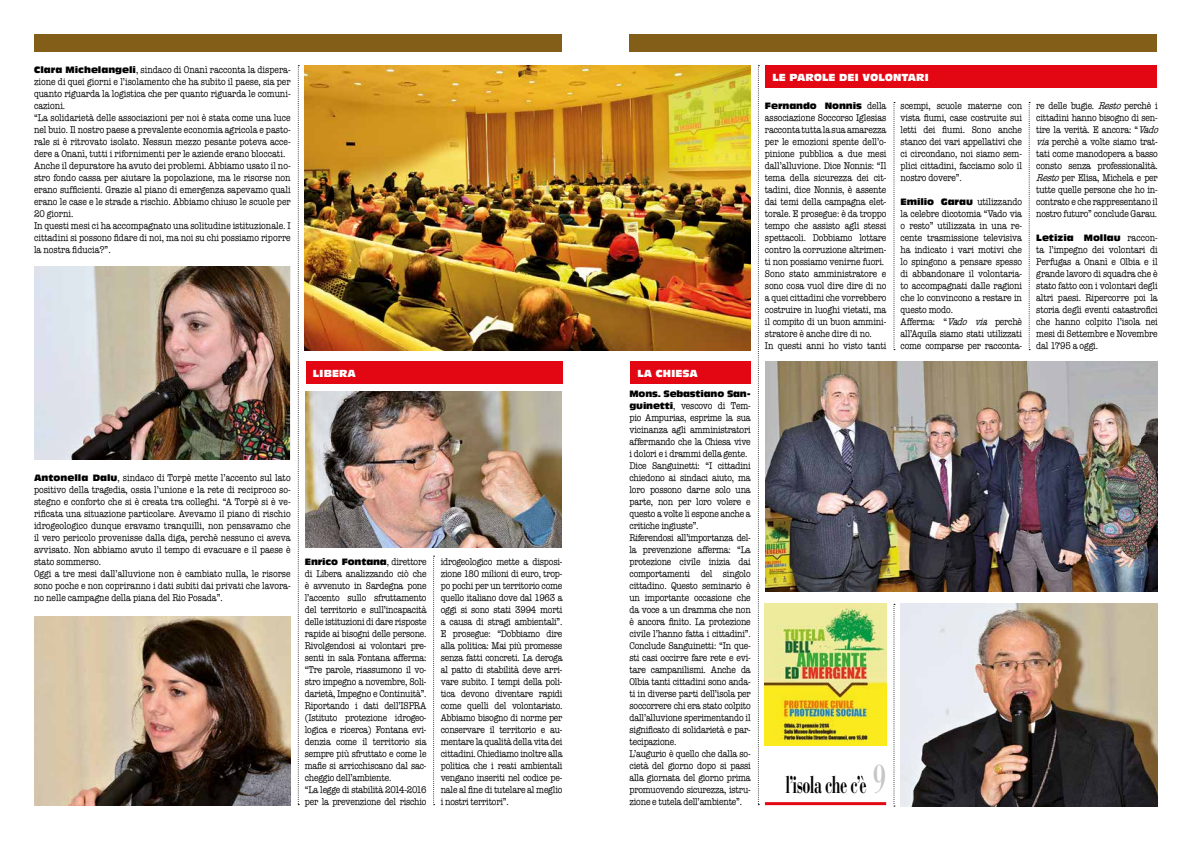
<style>
.page{position:relative;width:1191px;height:842px;background:#fff}
.page>*{position:absolute;margin:0;border:0;box-sizing:border-box;transform-origin:0 0}
.t1{font:700 24px "Bauer Bodoni";letter-spacing:-.045em;color:#000;scale:.6 1}
.t2{font:10px/12px "American Typewriter";letter-spacing:-.01em;color:#000;scale:.85 1}
.t3{font:10px "Antique Olive Compact";color:#fff}
.t4{font:9px "Antique Olive Compact";letter-spacing:-.01em;color:#000}
.s1{font-family:"Antique Olive Compact";font-size:9px}
.s2{font-family:"American Typewriter";font-size:10px}
.s3{font-style:italic}
.s4{font-size:40px;color:#c6c6c6}
</style>
<div class="page">
<div style="left:629px;top:34px;width:528px;height:17px;background:#825e18"></div>
<svg style="left:758px;top:65px;width:1px;height:740px"></svg>
<svg style="left:893px;top:102px;width:2px;height:248px"></svg>
<svg style="left:893px;top:604px;width:2px;height:202px"></svg>
<svg style="left:1028px;top:102px;width:2px;height:248px"></svg>
<hr style="left:765px;top:802px;width:121px;height:3px;background:#e30613">
<div style="left:34px;top:34px;width:527px;height:17px;background:#825e18"></div>
<svg style="left:298px;top:65px;width:1px;height:740px"></svg>
<svg style="left:433px;top:556px;width:1px;height:249px"></svg>
<img style="left:305px;top:65px;width:445px;height:285px">
<div style="left:306px;top:361px;width:256px;height:23px;background:#e30613"></div>
<div style="left:630px;top:361px;width:120px;height:23px;background:#e30613"></div>
<div style="left:765px;top:65px;width:392px;height:23px;background:#e30613"></div>
<img style="left:34px;top:266px;width:255px;height:193px">
<img style="left:34px;top:617px;width:257px;height:188px">
<img style="left:306px;top:391px;width:255px;height:156px">
<img style="left:765px;top:361px;width:392px;height:231px">
<img style="left:900px;top:604px;width:257px;height:202px">
<img style="left:765px;top:604px;width:121px;height:142px">
<p class="t2" style="left:34px;top:64px;width:303px"><span class="s1">Clara Michelangeli</span>, sindaco di Onanì racconta la dispera&shy;zione di quei giorni e l’isolamento che ha subito il paese, sia per quanto riguarda la logistica che per quanto riguarda le comuni&shy;cazioni.<br>“La solidarietà delle associazioni per noi è stata come una luce nel buio. Il nostro paese a prevalente economia agricola e pasto&shy;rale si è ritrovato isolato. Nessun mezzo pesante poteva acce&shy;dere a Onanì, tutti i rifornimenti per le aziende erano bloccati.<br>Anche il depuratore ha avuto dei problemi. Abbiamo usato il no&shy;stro fondo cassa per aiutare la popolazione, ma le risorse non erano sufficienti. Grazie al piano di emergenza sapevamo quali erano le case e le strade a rischio. Abbiamo chiuso le scuole per 20 giorni.<br>In questi mesi ci ha accompagnato una solitudine istituzionale. I cittadini si possono fidare di noi, ma noi su chi possiamo riporre la nostra fiducia?”.</p>
<p class="t2" style="left:34px;top:472px;width:303px"><span class="s1">Antonella Dalu</span>, sindaco di Torpè mette l’accento sul lato positivo della tragedia, ossia l’unione e la rete di reciproco so&shy;stegno e conforto che si è creata tra colleghi. “A Torpè si è ve&shy;rificata una situazione particolare. Avevamo il piano di rischio idrogeologico dunque eravamo tranquilli, non pensavamo che il vero pericolo provenisse dalla diga, perchè nessuno ci aveva avvisato. Non abbiamo avuto il tempo di evacuare e il paese è stato sommerso.<br>Oggi a tre mesi dall’alluvione non è cambiato nulla, le risorse sono poche e non copriranno i dati subiti dai privati che lavora&shy;no nelle campagne della piana del Rio Posada”.</p>
<p class="t3" style="left:313px;top:367px;width:44px">LIBERA</p>
<p class="t3" style="left:637px;top:367px;width:62px">LA CHIESA</p>
<p class="t4" style="left:305px;top:557px;width:123px">Enrico Fontana<span class="s2">, direttore</span></p>
<p class="t2" style="left:305px;top:568px;width:145px">di Libera analizzando ciò che è avvenuto in Sardegna pone l’accento sullo sfruttamento del territorio e sull’incapacità delle istituzioni di dare risposte rapide ai bisogni delle persone.<br>Rivolgendosi ai volontari pre&shy;senti in sala Fontana afferma: “Tre parole, riassumono il vo&shy;stro impegno a novembre, Soli&shy;darietà, Impegno e Continuità”.<br>Riportando i dati dell’ISPRA (Istituto protezione idrogeo&shy;logica e ricerca) Fontana evi&shy;denzia come il territorio sia sempre più sfruttato e come le mafie si arricchiscano dal sac&shy;cheggio dell’ambiente.<br>“La legge di stabilità 2014-2016 per la prevenzione del rischio</p>
<p class="t2" style="left:441px;top:556px;width:145px;text-align:justify">idrogeologico mette a disposi&shy;zione 180 milioni di euro, trop&shy;po pochi per un territorio come quello italiano dove dal 1963 a oggi si sono stati 3994 morti a causa di stragi ambientali”.<br>E prosegue: “Dobbiamo dire alla politica: Mai più promesse senza fatti concreti. La deroga al patto di stabilità deve arri&shy;vare subito. I tempi della poli&shy;tica devono diventare rapidi come quelli del volontariato.<br>Abbiamo bisogno di norme per conservare il territorio e au&shy;mentare la qualità della vita dei cittadini. Chiediamo inoltre alla politica che i reati ambientali vengano inseriti nel codice pe&shy;nale al fine di tutelare al meglio i nostri territori”.</p>
<p class="t4" style="left:629px;top:389px;width:123px">Mons. Sebastiano San-</p>
<p class="t2" style="left:629px;top:400px;width:144px"><span class="s1">guinetti</span>, vescovo di Tem&shy;pio Ampurias, esprime la sua vicinanza agli amministratori affermando che la Chiesa vive i dolori e i drammi della gente.<br>Dice Sanguinetti: “I cittadini chiedono ai sindaci aiuto, ma loro possono darne solo una parte, non per loro volere e questo a volte li espone anche a critiche ingiuste”.<br>Riferendosi all’importanza del&shy;la prevenzione afferma: “La protezione civile inizia dai comportamenti del singolo cittadino. Questo seminario è un importante occasione che da voce a un dramma che non è ancora finito. La protezione civile l’hanno fatta i cittadini”.<br>Conclude Sanguinetti: “In que&shy;sti casi occirre fare rete e evi&shy;tare campanilismi. Anche da<br>Olbia tanti cittadini sono anda&shy;ti in diverse parti dell’isola per soccorrere chi era stato colpito dall’alluvione sperimentando il significato di solidarietà e par&shy;tecipazione.<br>L’augurio è quello che dalla so&shy;cietà del giorno dopo si passi alla giornata del giorno prima promuovendo sicurezza, istru&shy;zione e tutela dell’ambiente”.</p>
<p class="t3" style="left:772px;top:71px;width:158px">LE PAROLE DEI VOLONTARI</p>
<p class="t4" style="left:765px;top:101px;width:123px">Fernando Nonnis <span class="s2">della</span></p>
<p class="t2" style="left:765px;top:112px;width:144px">associazione Soccorso Iglesias racconta tutta la sua amarezza per le emozioni spente dell’o&shy;pinione pubblica a due mesi dall’alluvione. Dice Nonnis: “Il tema della sicurezza dei cit&shy;tadini, dice Nonnis, è assente dai temi della campagna elet&shy;torale. E prosegue: è da troppo tempo che assisto agli stessi spettacoli. Dobbiamo lottare contro la corruzione altrimen&shy;ti non possiamo venirne fuori.<br>Sono stato amministratore e sono cosa vuol dire dire di no a quei cittadini che vorrebbero costruire in luoghi vietati, ma il compito di un buon ammini&shy;stratore è anche dire di no.<br>In questi anni ho visto tanti</p>
<p class="t2" style="left:900px;top:100px;width:144px;text-align:justify">scempi, scuole materne con vista fiumi, case costruite sui letti dei fiumi. Sono anche stanco dei vari appellativi che ci circondano, noi siamo sem&shy;plici cittadini, facciamo solo il nostro dovere”.</p>
<p class="t4" style="left:900px;top:197px;width:123px">Emilio Garau <span class="s2">utilizzando</span></p>
<p class="t2" style="left:900px;top:208px;width:144px">la celebre dicotomia “Vado via o resto” utilizzata in una re&shy;cente trasmissione televisiva ha indicato i vari motivi che lo spingono a pensare spesso di abbandonare il volontaria&shy;to accompagnati dalle ragioni che lo convincono a restare in questo modo.<br>Afferma: “<span class="s3">Vado via</span> perchè all’Aquila siamo stati utilizzati come comparse per racconta-</p>
<p class="t2" style="left:1036px;top:100px;width:150px">re delle bugie. <span class="s3">Resto</span>perchè i cittadini hanno bisogno di sen&shy;tire la verità. E ancora: “<span class="s3">Vado via</span>perchè a volte siamo trat&shy;tati come manodopera a basso consto senza professionalità.<br><span class="s3">Resto</span>per Elisa, Michela e per tutte quelle persone che ho in&shy;contrato e che rappresentano il nostro futuro” conclude Garau.</p>
<p class="t4" style="left:1036px;top:233px;width:123px">Letizia Mollau <span class="s2">raccon-</span></p>
<p class="t2" style="left:1036px;top:244px;width:144px;text-align:justify">ta l’impegno dei volontari di Perfugas a Onanì e Olbia e il grande lavoro di squadra che è stato fatto con i volontari degli altri paesi. Ripercorre poi la storia degli eventi catastrofici che hanno colpito l’isola nei mesi di Settembre e Novembre dal 1795 a oggi.</p>
<h1 class="t1" style="left:785px;top:771px;width:169px">l’isola che c’è <span class="s4">9</span></h1>
</div>
